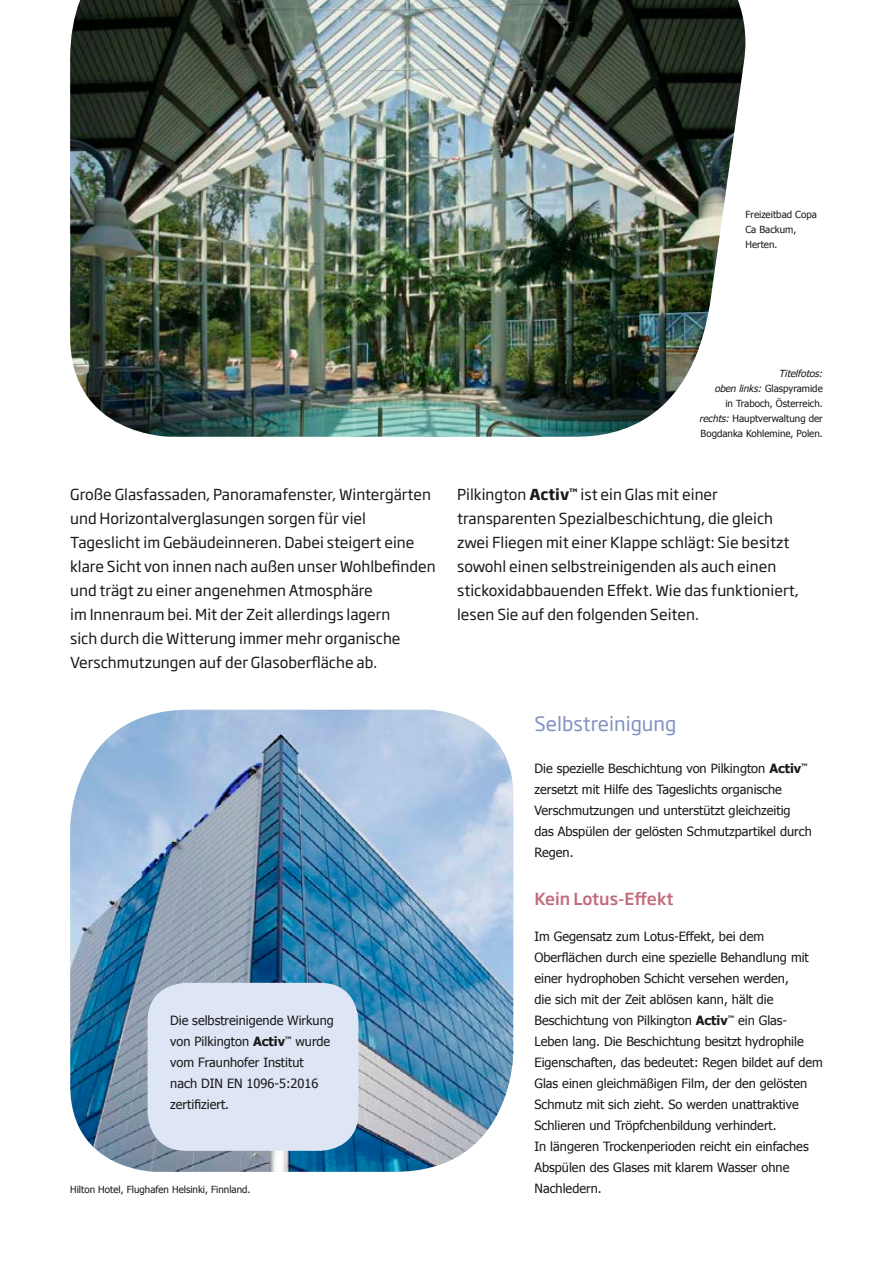
<style>
.page{position:relative;width:893px;height:1263px;background:#fff}
.page>*{position:absolute;margin:0;border:0;box-sizing:border-box;transform-origin:0 0}
.t1{font:19.5px "Soho Gothic Pro";color:#8191c3}
.t2{font:500 16.5px "Soho Gothic Pro";color:#c26b7a}
.t3{font:15px/24px "Soho Gothic Pro";color:#191918}
.t4{font:12.75px/21px "Tahoma";color:#191918}
.t5{font:9.75px/15px "Tahoma";color:#191918;text-align:right}
.s1{font-style:italic}
.s2{font-weight:700}
</style>
<div class="page">
<img style="left:70px;top:710px;width:443px;height:462px">
<div style="left:148px;top:983px;width:210px;height:168px;background:#dee5f5;border-radius:38px"></div>
<img style="left:70px;top:0;width:675px;height:437px">
<p class="t5" style="left:745px;top:206px;width:73px;text-align:left">Freizeitbad Copa<br>Ca Backum,<br>Herten.</p>
<p class="t5" style="left:700px;top:365px;width:124px"><span class="s1">Titelfotos:<br>oben links:</span> Glaspyramide<br>in Traboch, Österreich. <span class="s1">rechts:</span> Hauptverwaltung der<br>Bogdanka Kohlemine, Polen.</p>
<p class="t3" style="left:70px;top:481px;width:367px">Große Glasfassaden, Panoramafenster, Wintergärten und Horizontalverglasungen sorgen für viel Tageslicht im Gebäudeinneren. Dabei steigert eine klare Sicht von innen nach außen unser Wohlbefinden und trägt zu einer angenehmen Atmosphäre<br>im Innenraum bei. Mit der Zeit allerdings lagern<br>sich durch die Witterung immer mehr organische Verschmutzungen auf der Glasoberfläche ab.</p>
<p class="t3" style="left:457px;top:481px;width:343px">Pilkington <span class="s2">Activ</span><sup>™</sup> ist ein Glas mit einer transparenten Spezialbeschichtung, die gleich zwei Fliegen mit einer Klappe schlägt: Sie besitzt sowohl einen selbstreinigenden als auch einen stickoxidabbauenden Effekt. Wie das funktioniert, lesen Sie auf den folgenden Seiten.</p>
<p class="t4" style="left:170px;top:1009px;width:165px">Die selbstreinigende Wirkung von Pilkington <span class="s2">Activ</span><sup>™</sup> wurde vom Fraunhofer Institut<br>nach DIN EN 1096-5:2016 zertifiziert.</p>
<p class="t5" style="left:70px;top:1181px;width:182px">Hilton Hotel, Flughafen Helsinki, Finnland.</p>
<h1 class="t1" style="left:534px;top:708px;width:143px">Selbstreinigung</h1>
<p class="t4" style="left:534px;top:757px;width:279px">Die spezielle Beschichtung von Pilkington <span class="s2">Activ</span><sup>™ </sup>zersetzt mit Hilfe des Tageslichts organische Verschmutzungen und unterstützt gleichzeitig das Abspülen der gelösten Schmutzpartikel durch Regen.</p>
<p class="t2" style="left:534px;top:886px;width:140px">Kein Lotus-Effekt</p>
<p class="t4" style="left:534px;top:925px;width:290px">Im Gegensatz zum Lotus-Effekt, bei dem Oberflächen durch eine spezielle Behandlung mit einer hydrophoben Schicht versehen werden,<br>die sich mit der Zeit ablösen kann, hält die Beschichtung von Pilkington <span class="s2">Activ</span><sup>™</sup> ein Glas-Leben lang. Die Beschichtung besitzt hydrophile Eigenschaften, das bedeutet: Regen bildet auf dem Glas einen gleichmäßigen Film, der den gelösten Schmutz mit sich zieht. So werden unattraktive Schlieren und Tröpfchenbildung verhindert.<br>In längeren Trockenperioden reicht ein einfaches Abspülen des Glases mit klarem Wasser ohne Nachledern.</p>
</div>
